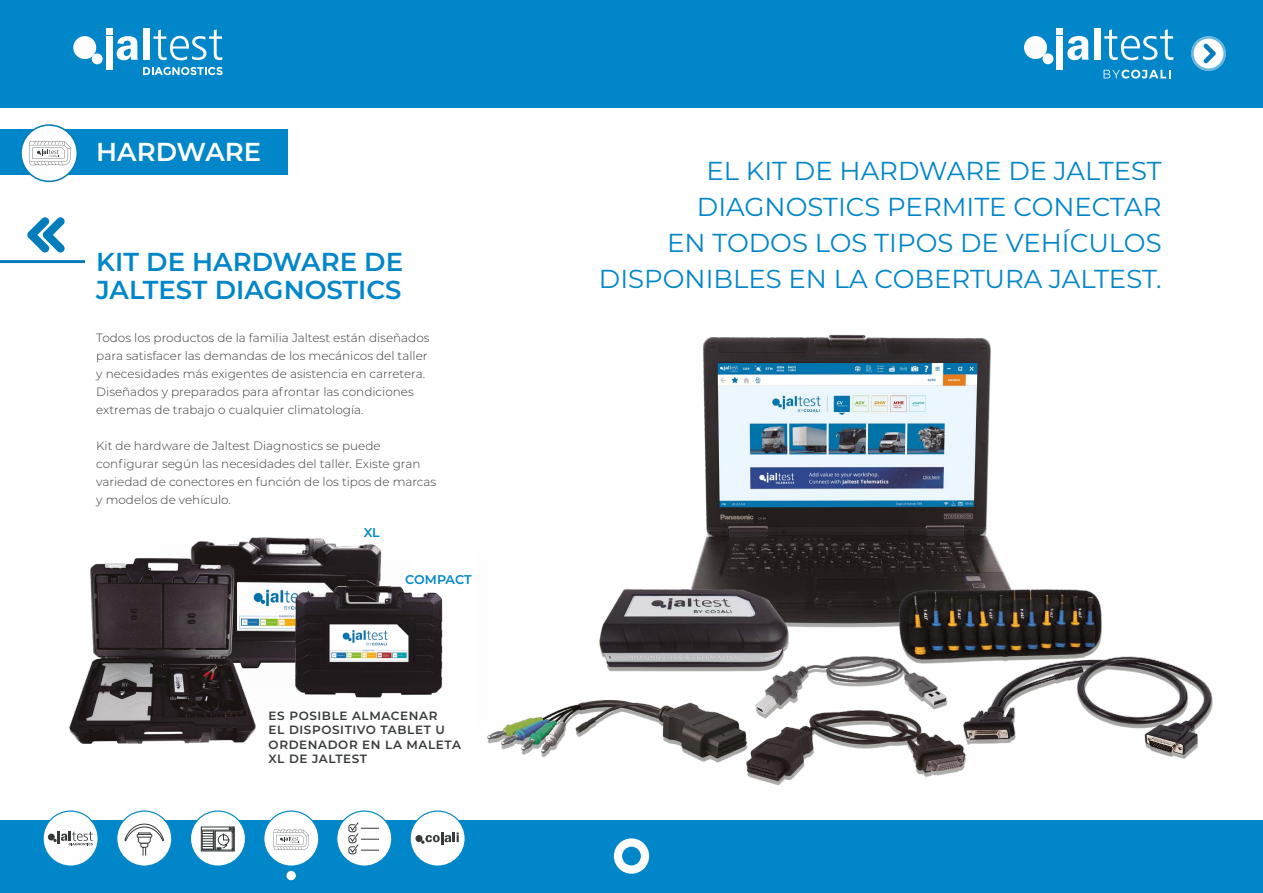
<style>
.page{position:relative;width:1263px;height:893px;background:#fff}
.page>*{position:absolute;margin:0;border:0;box-sizing:border-box;transform-origin:0 0}
.t1{font:25.95px/36px "Montserrat";color:#0086c9;text-align:right}
.t2{font:600 25.95px/28.5px "Montserrat";color:#0086c9}
.t3{font:600 25.95px "Montserrat";color:#fff}
.t4{font:600 12.6px "Montserrat";letter-spacing:-.01em;color:#0086c9}
.t5{font:300 12px/18px "Montserrat";color:#373a3b}
.t6{font:600 12px/14.4px "Montserrat";letter-spacing:.05em;color:#373a3b}
</style>
<div class="page">
<img style="left:194px;top:537px;width:188px;height:22px">
<div style="left:0;top:821px;width:1263px;height:72px;background:#0086c9"></div>
<svg style="left:614px;top:838px;width:35px;height:36px"></svg>
<div style="left:286px;top:871px;width:10px;height:9px;background:#fff;border-radius:50%"></div>
<div style="left:0;top:0;width:1263px;height:107px;background:#0086c9"></div>
<div style="left:106px;top:28px;width:6px;height:7px;background:#fff"></div>
<svg style="left:117px;top:36px;width:21px;height:24px"></svg>
<div style="left:143px;top:28px;width:7px;height:32px;background:#fff"></div>
<svg style="left:153px;top:29px;width:69px;height:31px"></svg>
<div style="left:106px;top:37px;width:6px;height:33px;background:#fff"></div>
<div style="left:73px;top:36px;width:23px;height:23px;background:#fff;border-radius:50%"></div>
<div style="left:92px;top:53px;width:11px;height:11px;background:#fff;border-radius:50%"></div>
<svg style="left:143px;top:67px;width:80px;height:8px"></svg>
<div style="left:0;top:129px;width:288px;height:46px;background:#0086c9"></div>
<div style="left:21px;top:125px;width:56px;height:56px;background:#fff;border-radius:50%"></div>
<div style="left:20px;top:124px;width:58px;height:58px;border:2px solid #087cbb;border-radius:50%"></div>
<svg style="left:29px;top:141px;width:42px;height:24px"></svg>
<hr style="left:0;top:260px;width:85px;height:3px;background:#087cbb">
<img style="left:487px;top:334px;width:726px;height:452px">
<img style="left:321px;top:559px;width:168px;height:161px">
<img style="left:69px;top:545px;width:252px;height:199px">
<svg style="left:27px;top:217px;width:38px;height:36px"></svg>
<div style="left:1056px;top:28px;width:7px;height:7px;background:#fff"></div>
<svg style="left:1067px;top:36px;width:22px;height:24px"></svg>
<div style="left:1094px;top:28px;width:6px;height:32px;background:#fff"></div>
<svg style="left:1104px;top:29px;width:69px;height:31px"></svg>
<div style="left:1056px;top:37px;width:7px;height:33px;background:#fff"></div>
<div style="left:1024px;top:36px;width:23px;height:23px;background:#fff;border-radius:50%"></div>
<div style="left:1042px;top:53px;width:11px;height:11px;background:#fff;border-radius:50%"></div>
<svg style="left:1103px;top:70px;width:67px;height:9px"></svg>
<svg style="left:1191px;top:36px;width:35px;height:35px"></svg>
<div style="left:1191px;top:36px;width:35px;height:35px;border:2px solid #0086c9;border-radius:50%"></div>
<svg style="left:1203px;top:44px;width:13px;height:19px"></svg>
<div style="left:43px;top:811px;width:55px;height:55px;background:#fefefe;border-radius:50%"></div>
<div style="left:43px;top:810px;width:56px;height:57px;border:1px solid #0086c9;border-radius:50%"></div>
<div style="left:117px;top:811px;width:55px;height:55px;background:#fefefe;border-radius:50%"></div>
<div style="left:116px;top:810px;width:56px;height:57px;border:1px solid #0086c9;border-radius:50%"></div>
<div style="left:190px;top:811px;width:55px;height:55px;background:#fefefe;border-radius:50%"></div>
<div style="left:190px;top:810px;width:56px;height:57px;border:1px solid #0086c9;border-radius:50%"></div>
<div style="left:337px;top:811px;width:55px;height:55px;background:#fefefe;border-radius:50%"></div>
<div style="left:336px;top:810px;width:56px;height:57px;border:1px solid #0086c9;border-radius:50%"></div>
<div style="left:264px;top:811px;width:55px;height:55px;background:#fefefe;border-radius:50%"></div>
<div style="left:263px;top:810px;width:56px;height:57px;border:1px solid #0086c9;border-radius:50%"></div>
<div style="left:410px;top:811px;width:55px;height:55px;background:#fefefe;border-radius:50%"></div>
<div style="left:409px;top:810px;width:57px;height:57px;border:1px solid #0086c9;border-radius:50%"></div>
<div style="left:415px;top:835px;width:7px;height:7px;background:#373a3b;border-radius:50%"></div>
<svg style="left:421px;top:832px;width:38px;height:13px"></svg>
<svg style="left:274px;top:830px;width:35px;height:20px"></svg>
<svg style="left:348px;top:822px;width:31px;height:32px"></svg>
<svg style="left:124px;top:823px;width:40px;height:33px"></svg>
<svg style="left:201px;top:826px;width:34px;height:25px"></svg>
<div style="left:48px;top:834px;width:7px;height:6px;background:#373a3b;border-radius:50%"></div>
<svg style="left:53px;top:831px;width:40px;height:14px"></svg>
<h1 class="t3" style="left:96px;top:134px;width:166px">HARDWARE</h1>
<h1 class="t2" style="left:96px;top:246px;width:308px">KIT DE HARDWARE DE<br>JALTEST DIAGNOSTICS</h1>
<p class="t5" style="left:96px;top:328px;width:335px">Todos los productos de la familia Jaltest están diseñados para satisfacer las demandas de los mecánicos del taller y necesidades más exigentes de asistencia en carretera.<br>Diseñados y preparados para afrontar las condiciones extremas de trabajo o cualquier climatología.</p>
<p class="t5" style="left:96px;top:436px;width:342px">Kit de hardware de Jaltest Diagnostics se puede configurar según las necesidades del taller. Existe gran variedad de conectores en función de los tipos de marcas y modelos de vehículo.</p>
<p class="t4" style="left:364px;top:523px;width:18px">XL</p>
<p class="t4" style="left:405px;top:571px;width:68px">COMPACT</p>
<p class="t6" style="left:269px;top:708px;width:194px">ES POSIBLE ALMACENAR<br>EL DISPOSITIVO TABLET U<br>ORDENADOR EN LA MALETA<br>XL DE JALTEST</p>
<h1 class="t1" style="left:599px;top:152px;width:564px">EL KIT DE HARDWARE DE JALTEST<br>DIAGNOSTICS PERMITE CONECTAR<br>EN TODOS LOS TIPOS DE VEHÍCULOS<br>DISPONIBLES EN LA COBERTURA JALTEST.</h1>
</div>
